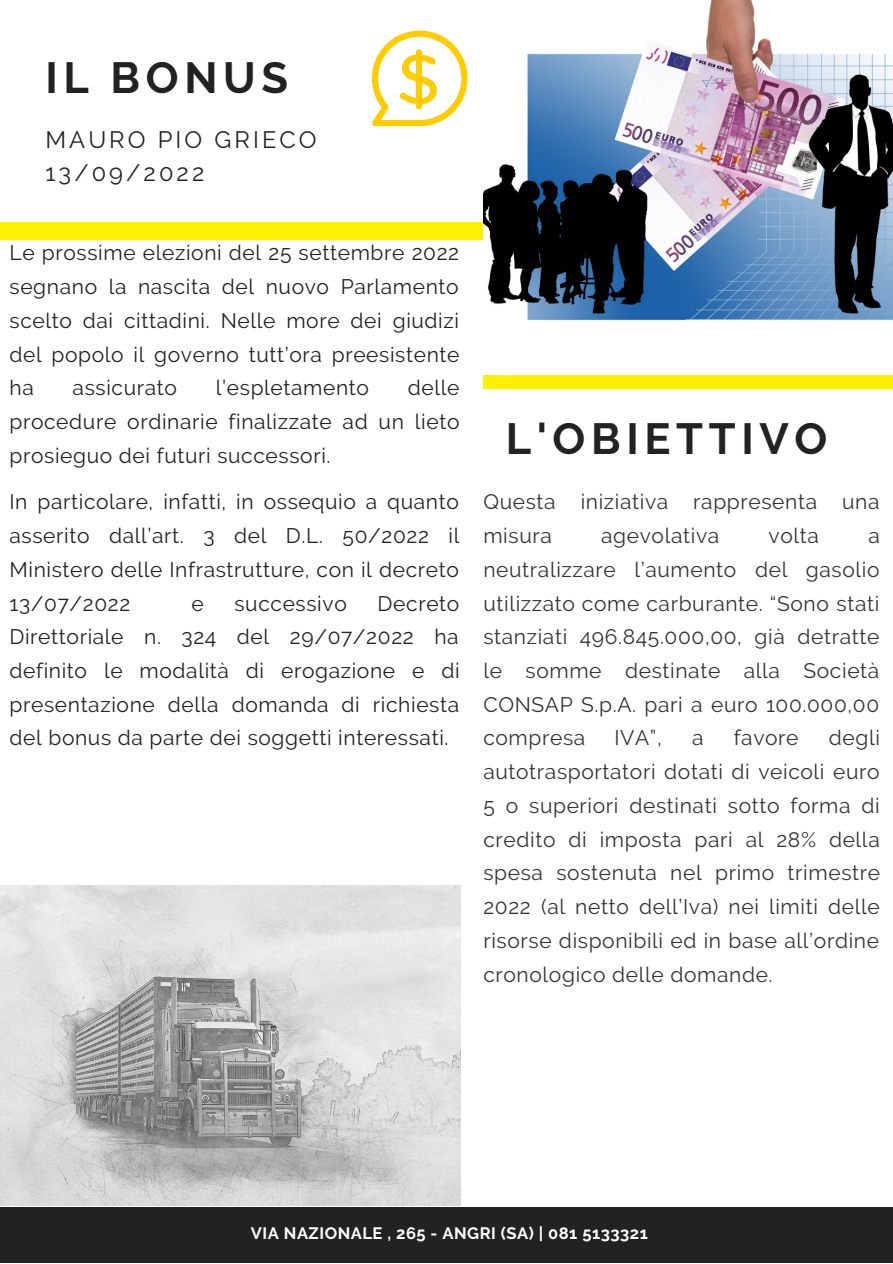
<style>
.page{position:relative;width:893px;height:1264px;background:#fff}
.page>*{position:absolute;margin:0;border:0;box-sizing:border-box;transform-origin:0 0}
.t1{font:700 43.5px "Raleway";letter-spacing:.13em;color:#222}
.t2{font:23.7px/32.5px "Raleway";letter-spacing:.13em;color:#222}
.t3{font:21px/33.8px "Raleway";letter-spacing:.03em;color:#222;text-align:justify}
.t4{font:21px/33.8px "Raleway";letter-spacing:.03em;color:#343434;text-align:justify}
.t5{font:700 16.5px "Raleway";letter-spacing:.03em;color:#fff}
</style>
<div class="page">
<div style="left:0;top:223px;width:892px;height:17px;background:#fef001"></div>
<div style="left:0;top:1207px;width:892px;height:55px;background:#222"></div>
<div style="left:483px;top:374px;width:409px;height:15px;background:#fef001"></div>
<svg style="left:372px;top:31px;width:95px;height:95px"></svg>
<img style="left:0;top:885px;width:460px;height:320px">
<img style="left:483px;top:0;width:409px;height:321px">
<h1 class="t1" style="left:45px;top:52px;width:244px">IL BONUS</h1>
<p class="t2" style="left:45px;top:124px;width:273px">MAURO PIO GRIECO<br>13/09/2022</p>
<p class="t3" style="left:9px;top:236px;width:451px">Le prossime elezioni del 25 settembre 2022 segnano la nascita del nuovo Parlamento scelto dai cittadini. Nelle more dei giudizi del popolo il governo tutt’ora preesistente ha</p>
<p class="t3" style="left:9px;top:371px;width:451px;text-indent:398px">delle procedure ordinarie finalizzate ad un lieto prosieguo dei futuri successori.</p>
<p class="t3" style="left:73px;top:371px;width:106px">assicurato</p>
<p class="t3" style="left:216px;top:371px;width:155px">l’espletamento</p>
<p class="t3" style="left:9px;top:485px;width:451px">In particolare, infatti, in ossequio a quanto asserito dall’art. 3 del D.L. 50/2022 il Ministero delle Infrastrutture, con il decreto 13/07/2022</p>
<p class="t3" style="left:191px;top:586px;width:14px">e</p>
<p class="t3" style="left:234px;top:586px;width:114px">successivo</p>
<p class="t3" style="left:9px;top:586px;width:451px;text-indent:368px">Decreto Direttoriale n. 324 del 29/07/2022 ha definito le modalità di erogazione e di presentazione della domanda di richiesta del bonus da parte dei soggetti interessati.</p>
<h1 class="t1" style="left:505px;top:412px;width:323px">L'OBIETTIVO</h1>
<p class="t4" style="left:483px;top:485px;width:397px">Questa iniziativa rappresenta una misura</p>
<p class="t4" style="left:601px;top:519px;width:119px">agevolativa</p>
<p class="t4" style="left:768px;top:519px;width:52px">volta</p>
<p class="t4" style="left:483px;top:519px;width:398px;text-indent:385px">a neutralizzare l’aumento del gasolio utilizzato come carburante. “Sono stati stanziati 496.845.000,00, già detratte le somme destinate alla Società CONSAP S.p.A. pari a euro 100.000,00 compresa</p>
<p class="t4" style="left:614px;top:721px;width:49px">IVA”,</p>
<p class="t4" style="left:692px;top:721px;width:13px">a</p>
<p class="t4" style="left:733px;top:721px;width:66px">favore</p>
<p class="t4" style="left:483px;top:721px;width:398px;text-indent:345px">degli autotrasportatori dotati di veicoli euro 5 o superiori destinati sotto forma di credito di imposta pari al 28% della spesa sostenuta nel primo trimestre 2022 (al netto dell’Iva) nei limiti delle risorse disponibili ed in base all’ordine cronologico delle domande.</p>
<p class="t5" style="left:251px;top:1223px;width:398px">VIA NAZIONALE , 265 - ANGRI (SA) | 081 5133321</p>
</div>
